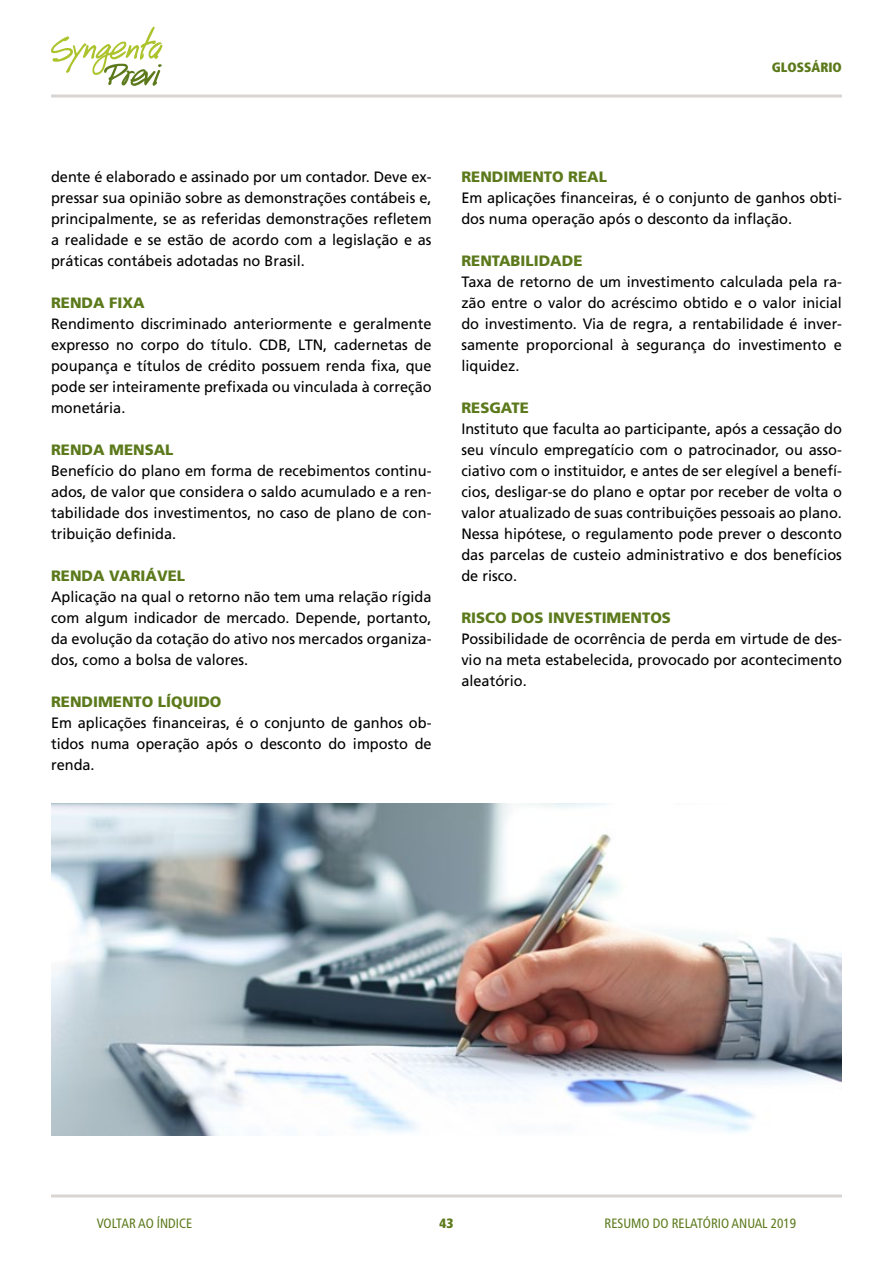
<style>
.page{position:relative;width:893px;height:1263px;background:#fff}
.page>*{position:absolute;margin:0;border:0;box-sizing:border-box;transform-origin:0 0}
.t1{font:15px/21px "Frutiger";color:#000;text-align:justify}
.t2{font:900 15px "Frutiger";color:#5c7a1c}
.t3{font:condensed 13.5px "Frutiger";color:#5c7a1c}
.t4{font:900 condensed 13.5px "Frutiger";color:#5c7a1c}
</style>
<div class="page">
<hr style="left:51px;top:95px;width:791px;height:3px;background:#d9d5d2">
<hr style="left:51px;top:1194px;width:791px;height:3px;background:#d9d5d2">
<svg style="left:51px;top:26px;width:112px;height:60px"></svg>
<img style="left:51px;top:804px;width:791px;height:331px">
<p class="t4" style="left:772px;top:59px;width:72px">GLOSSÁRIO</p>
<p class="t1" style="left:51px;top:167px;width:382px">dente é elaborado e assinado por um contador. Deve ex&shy;pressar sua opinião sobre as demonstrações contábeis e, principalmente, se as referidas demonstrações refletem a realidade e se estão de acordo com a legislação e as práticas contábeis adotadas no Brasil.</p>
<p class="t2" style="left:51px;top:294px;width:95px">RENDA FIXA</p>
<p class="t1" style="left:51px;top:314px;width:382px">Rendimento discriminado anteriormente e geralmente expresso no corpo do título. CDB, LTN, cadernetas de poupança e títulos de crédito possuem renda fixa, que pode ser inteiramente prefixada ou vinculada à correção monetária.</p>
<p class="t2" style="left:51px;top:441px;width:124px">RENDA MENSAL</p>
<p class="t1" style="left:51px;top:461px;width:382px">Benefício do plano em forma de recebimentos continu&shy;ados, de valor que considera o saldo acumulado e a ren&shy;tabilidade dos investimentos, no caso de plano de con&shy;tribuição definida.</p>
<p class="t2" style="left:51px;top:567px;width:136px">RENDA VARIÁVEL</p>
<p class="t1" style="left:51px;top:587px;width:382px">Aplicação na qual o retorno não tem uma relação rígida com algum indicador de mercado. Depende, portanto, da evolução da cotação do ativo nos mercados organiza&shy;dos, como a bolsa de valores.</p>
<p class="t2" style="left:51px;top:693px;width:172px">RENDIMENTO LÍQUIDO</p>
<p class="t1" style="left:51px;top:713px;width:382px">Em aplicações financeiras, é o conjunto de ganhos ob&shy;tidos numa operação após o desconto do imposto de renda.</p>
<p class="t2" style="left:461px;top:168px;width:147px">RENDIMENTO REAL</p>
<p class="t1" style="left:461px;top:188px;width:382px">Em aplicações financeiras, é o conjunto de ganhos obti&shy;dos numa operação após o desconto da inflação.</p>
<p class="t2" style="left:461px;top:252px;width:123px">RENTABILIDADE</p>
<p class="t1" style="left:461px;top:272px;width:382px">Taxa de retorno de um investimento calculada pela ra&shy;zão entre o valor do acréscimo obtido e o valor inicial do investimento. Via de regra, a rentabilidade é inver&shy;samente proporcional à segurança do investimento e liquidez.</p>
<p class="t2" style="left:461px;top:399px;width:69px">RESGATE</p>
<p class="t1" style="left:461px;top:419px;width:382px">Instituto que faculta ao participante, após a cessação do seu vínculo empregatício com o patrocinador, ou asso&shy;ciativo com o instituidor, e antes de ser elegível a benefí&shy;cios, desligar-se do plano e optar por receber de volta o valor atualizado de suas contribuições pessoais ao plano.<br>Nessa hipótese, o regulamento pode prever o desconto das parcelas de custeio administrativo e dos benefícios de risco.</p>
<p class="t2" style="left:461px;top:609px;width:211px">RISCO DOS INVESTIMENTOS</p>
<p class="t1" style="left:461px;top:629px;width:382px">Possibilidade de ocorrência de perda em virtude de des&shy;vio na meta estabelecida, provocado por acontecimento aleatório.</p>
<p class="t3" style="left:97px;top:1215px;width:97px">VOLTAR AO ÍNDICE</p>
<p class="t4" style="left:440px;top:1215px;width:15px">43</p>
<p class="t3" style="left:604px;top:1215px;width:193px">RESUMO DO RELATÓRIO ANUAL 2019</p>
</div>
